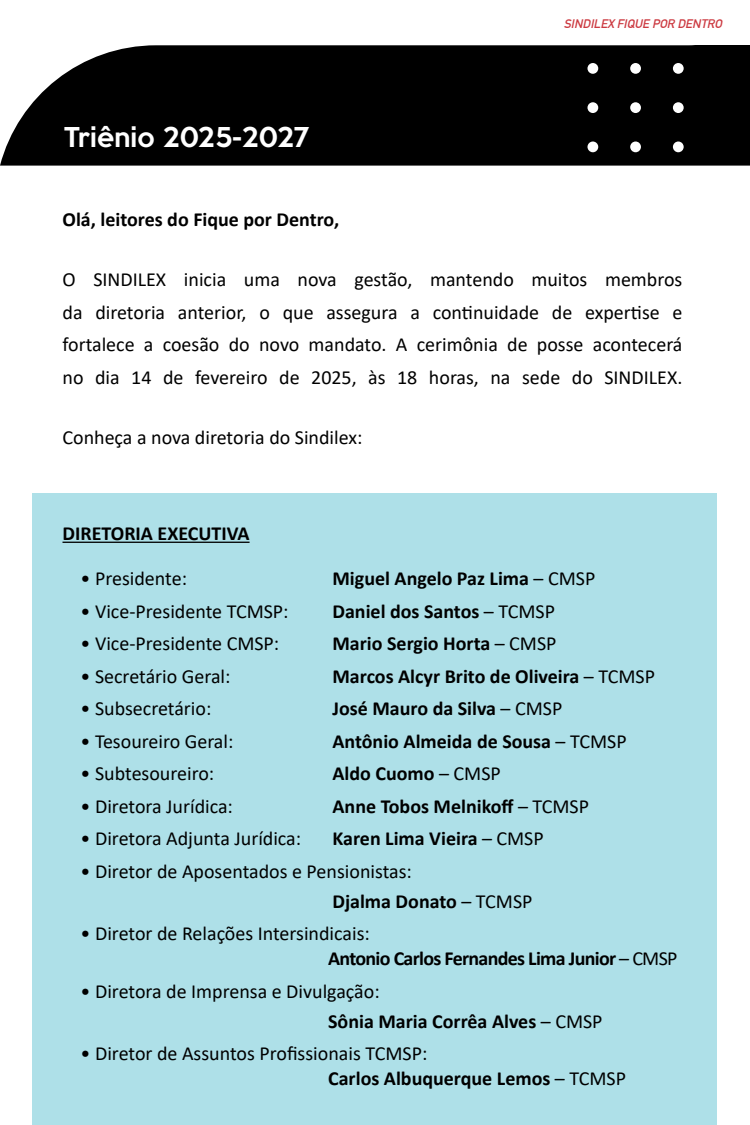
<style>
.page{position:relative;width:750px;height:1125px;background:#fff}
.page>*{position:absolute;margin:0;border:0;box-sizing:border-box;transform-origin:0 0}
.t1{font:500 25px "Keep Calm";letter-spacing:.005em;color:#fff}
.t2{font:20px/32.5px "Calibri";color:#000}
.t3{font:700 20px "Calibri";color:#000}
.t4{font:italic 700 12.12px "DIN Alternate";color:#cc3b42}
.s1{font-weight:400}
.s2{font-weight:700}
</style>
<div class="page">
<div style="left:32px;top:494px;width:686px;height:631px;background:#aee0e8"></div>
<svg style="left:0;top:45px;width:750px;height:121px;background:#0f0f0f"></svg>
<div style="left:587px;top:63px;width:11px;height:11px;background:#fff;border-radius:50%"></div>
<div style="left:587px;top:102px;width:11px;height:11px;background:#fff;border-radius:50%"></div>
<div style="left:587px;top:142px;width:11px;height:10px;background:#fff;border-radius:50%"></div>
<div style="left:630px;top:63px;width:11px;height:11px;background:#fff;border-radius:50%"></div>
<div style="left:630px;top:102px;width:11px;height:11px;background:#fff;border-radius:50%"></div>
<div style="left:630px;top:142px;width:11px;height:10px;background:#fff;border-radius:50%"></div>
<div style="left:673px;top:63px;width:11px;height:11px;background:#fff;border-radius:50%"></div>
<div style="left:673px;top:102px;width:11px;height:11px;background:#fff;border-radius:50%"></div>
<div style="left:673px;top:142px;width:11px;height:10px;background:#fff;border-radius:50%"></div>
<hr style="left:62px;top:542px;width:188px;height:1px;background:#000">
<p class="t1" style="left:64px;top:116px;width:247px">Triênio 2025-2027</p>
<p class="t3" style="left:62px;top:205px;width:278px">Olá, leitores do Fique por Dentro,</p>
<p class="t4" style="left:564px;top:15px;width:163px">SINDILEX FIQUE POR DENTRO</p>
<p class="t2" style="left:62px;top:263px;width:621px;text-align:justify">O SINDILEX inicia uma nova gestão, mantendo muitos membros da diretoria anterior, o que assegura a continuidade de expertise e fortalece a coesão do novo mandato. A cerimônia de posse acontecerá no dia 14 de fevereiro de 2025, às 18 horas, na sede do SINDILEX.</p>
<p class="t2" style="left:62px;top:420px;width:302px">Conheça a nova diretoria do Sindilex:</p>
<p class="t3" style="left:62px;top:519px;width:189px">DIRETORIA EXECUTIVA</p>
<p class="t2" style="left:81px;top:562px;width:108px">• Presidente:</p>
<p class="t3" style="left:332px;top:564px;width:264px">Miguel Angelo Paz Lima <span class="s1">– CMSP</span></p>
<p class="t2" style="left:81px;top:594px;width:210px">• Vice-Presidente TCMSP:</p>
<p class="t3" style="left:332px;top:597px;width:224px">Daniel dos Santos <span class="s1">– TCMSP</span></p>
<p class="t2" style="left:81px;top:627px;width:200px">• Vice-Presidente CMSP:</p>
<p class="t3" style="left:332px;top:629px;width:226px">Mario Sergio Horta <span class="s1">– CMSP</span></p>
<p class="t2" style="left:81px;top:659px;width:151px">• Secretário Geral:</p>
<p class="t3" style="left:332px;top:662px;width:324px">Marcos Alcyr Brito de Oliveira <span class="s1">– TCMSP</span></p>
<p class="t2" style="left:81px;top:692px;width:132px">• Subsecretário:</p>
<p class="t3" style="left:332px;top:694px;width:231px">José Mauro da Silva <span class="s1">– CMSP</span></p>
<p class="t2" style="left:81px;top:724px;width:154px">• Tesoureiro Geral:</p>
<p class="t3" style="left:332px;top:727px;width:296px">Antônio Almeida de Sousa <span class="s1">– TCMSP</span></p>
<p class="t2" style="left:81px;top:757px;width:135px">• Subtesoureiro:</p>
<p class="t3" style="left:332px;top:759px;width:170px">Aldo Cuomo <span class="s1">– CMSP</span></p>
<p class="t2" style="left:81px;top:789px;width:154px">• Diretora Jurídica:</p>
<p class="t3" style="left:332px;top:792px;width:258px">Anne Tobos Melnikoff <span class="s1">– TCMSP</span></p>
<p class="t2" style="left:81px;top:822px;width:222px">• Diretora Adjunta Jurídica:</p>
<p class="t3" style="left:332px;top:824px;width:213px">Karen Lima Vieira <span class="s1">– CMSP</span></p>
<p class="t2" style="left:332px;top:855px;width:202px;line-height:30px;text-indent:-252px">• Diretor de Aposentados e Pensionistas:<br><span class="s2">Djalma Donato</span> – TCMSP</p>
<p class="t2" style="left:328px;top:920px;width:351px;line-height:25px;text-indent:-248px">• Diretor de Relações Intersindicais:<br><span class="s2">Antonio Carlos Fernandes Lima Junior</span> – CMSP</p>
<p class="t2" style="left:328px;top:975px;width:276px;line-height:30px;text-indent:-248px">• Diretora de Imprensa e Divulgação:<br><span class="s2">Sônia Maria Corrêa Alves</span> – CMSP</p>
<p class="t2" style="left:328px;top:1040px;width:299px;line-height:25px;text-indent:-248px">• Diretor de Assuntos Profissionais TCMSP:<br><span class="s2">Carlos Albuquerque Lemos</span> – TCMSP</p>
</div>
